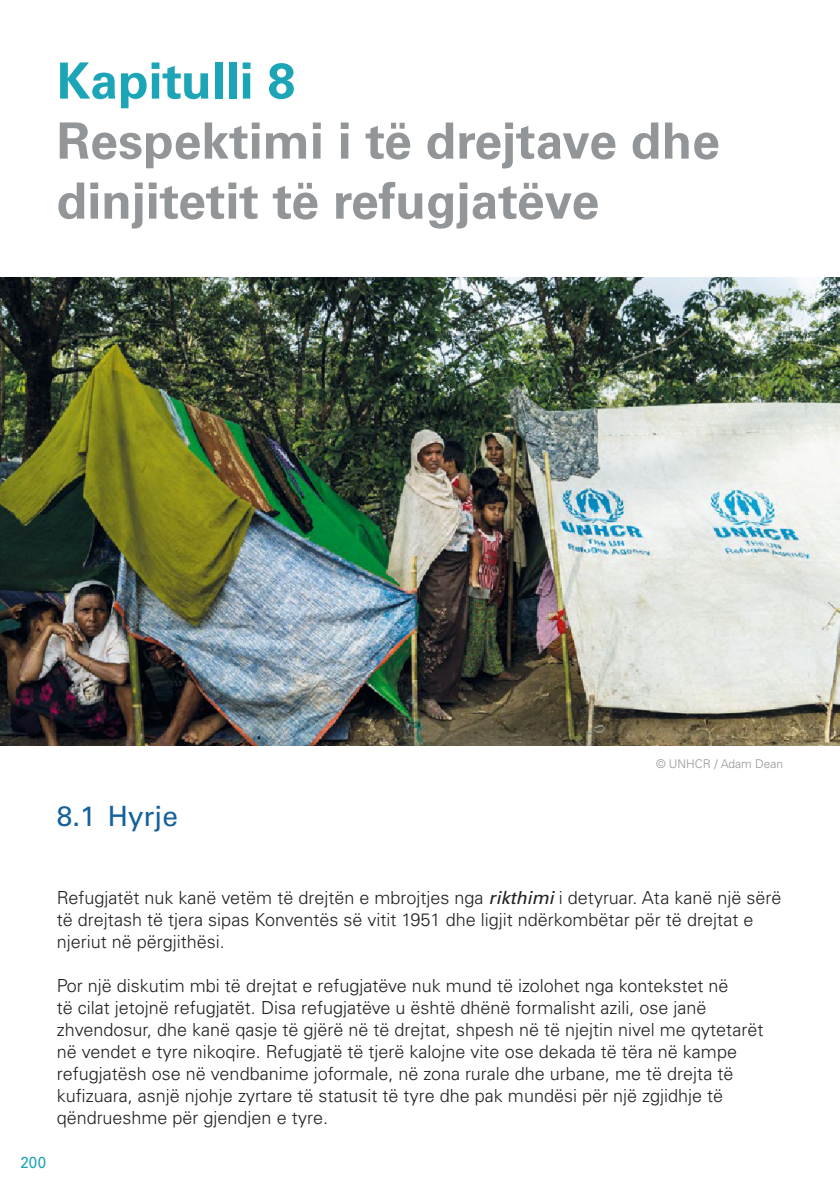
<style>
.page{position:relative;width:840px;height:1191px;background:#fff}
.page>*{position:absolute;margin:0;border:0;box-sizing:border-box;transform-origin:0 0}
.Golem_naslov{font:700 50px/60px "Univers LT Std";color:#939698}
.Chapter{font:700 50px "Univers LT Std";color:#1ca4b7}
.t1{font:28px "Univers LT Std";color:#15619b}
.Body_Text{font:300 18px/22px "Univers LT Std";color:#231f20}
.t2{font:16px "Univers LT Std";color:#1ca4b7;scale:.95 1}
.t3{font:300 12px "Univers LT Std";color:#939698}
.s1{font-weight:400;font-style:italic}
</style>
<div class="page">
<img style="left:0;top:278px;width:839px;height:468px">
<p class="Chapter" style="left:57px;top:52px;width:240px">Kapitulli 8</p>
<p class="Golem_naslov" style="left:57px;top:111px;width:664px">Respektimi i të drejtave dhe dinjitetit të refugjatëve</p>
<p class="t1" style="left:57px;top:799px;width:123px">8.1 Hyrje</p>
<p class="t3" style="left:655px;top:756px;width:129px">© UNHCR / Adam Dean</p>
<p class="Body_Text" style="left:57px;top:886px;width:725px">Refugjatët nuk kanë vetëm të drejtën e mbrojtjes nga <span class="s1">rikthimi</span> i detyruar. Ata kanë një sërë të drejtash të tjera sipas Konventës së vitit 1951 dhe ligjit ndërkombëtar për të drejtat e njeriut në përgjithësi.</p>
<p class="Body_Text" style="left:57px;top:974px;width:707px">Por një diskutim mbi të drejtat e refugjatëve nuk mund të izolohet nga kontekstet në<br>të cilat jetojnë refugjatët. Disa refugjatëve u është dhënë formalisht azili, ose janë zhvendosur, dhe kanë qasje të gjërë në të drejtat, shpesh në të njejtin nivel me qytetarët në vendet e tyre nikoqire. Refugjatë të tjerë kalojne vite ose dekada të tëra në kampe refugjatësh ose në vendbanime joformale, në zona rurale dhe urbane, me të drejta të kufizuara, asnjë njohje zyrtare të statusit të tyre dhe pak mundësi për një zgjidhje të qëndrueshme për gjendjen e tyre.</p>
<p class="t2" style="left:20px;top:1153px;width:29px">200</p>
</div>
